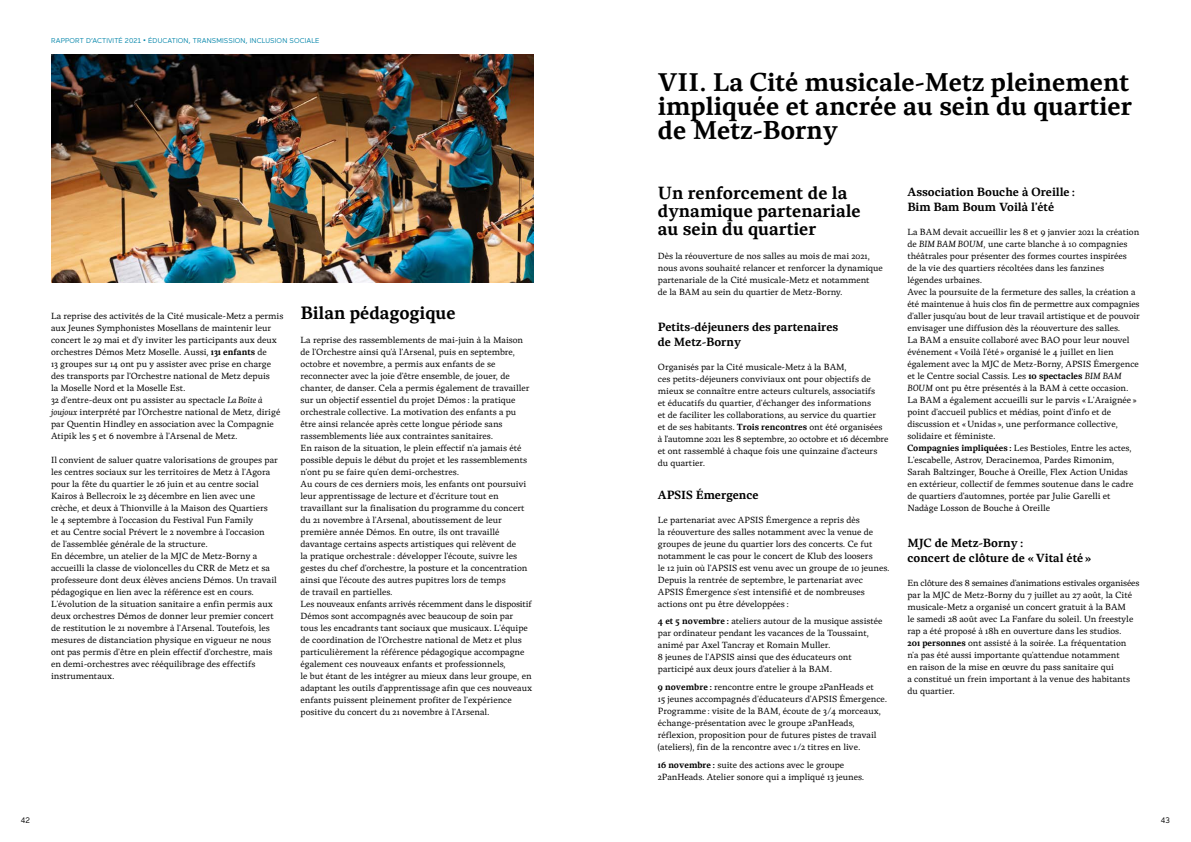
<style>
.page{position:relative;width:1191px;height:842px;background:#fff}
.page>*{position:absolute;margin:0;border:0;box-sizing:border-box;transform-origin:0 0}
.t1{font:700 26px/24px "Malaussene Translation";color:#000;text-align:justify}
.t2{font:700 18px/18px "Malaussene Translation";color:#000}
.t3{font:700 12px/15px "Malaussene Translation";color:#000}
.t4{font:9px/12px "Malaussene Translation";color:#000}
.t5{font:8px "Maax";color:#000}
.t6{font:7px "Maax";letter-spacing:.015em;color:#0084a9}
.s1{font-weight:700}
.s2{font-style:italic}
</style>
<div class="page">
<img style="left:51px;top:54px;width:482px;height:229px">
<p class="t6" style="left:51px;top:36px;width:270px">RAPPORT D’ACTIVITÉ 2021 • ÉDUCATION, TRANSMISSION, INCLUSION SOCIALE</p>
<p class="t4" style="left:51px;top:310px;width:234px">La reprise des activités de la Cité musicale-Metz a permis aux Jeunes Symphonistes Mosellans de maintenir leur concert le 29 mai et d’y inviter les participants aux deux orchestres Démos Metz Moselle. Aussi, <span class="s1">131 enfants</span> de<br>13 groupes sur 14 ont pu y assister avec prise en charge des transports par l’Orchestre national de Metz depuis<br>la Moselle Nord et la Moselle Est.<br>32 d’entre-deux ont pu assister au spectacle <span class="s2">La Boîte à joujoux</span> interprété par l’Orchestre national de Metz, dirigé par Quentin Hindley en association avec la Compagnie Atipik les 5 et 6 novembre à l’Arsenal de Metz.</p>
<p class="t4" style="left:51px;top:453px;width:228px">Il convient de saluer quatre valorisations de groupes par les centres sociaux sur les territoires de Metz à l’Agora pour la fête du quartier le 26 juin et au centre social Kairos à Bellecroix le 23 décembre en lien avec une crèche, et deux à Thionville à la Maison des Quartiers<br>le 4 septembre à l’occasion du Festival Fun Family<br>et au Centre social Prévert le 2 novembre à l’occasion<br>de l’assemblée générale de la structure.<br>En décembre, un atelier de la MJC de Metz-Borny a accueilli la classe de violoncelles du CRR de Metz et sa professeure dont deux élèves anciens Démos. Un travail pédagogique en lien avec la référence est en cours.<br>L’évolution de la situation sanitaire a enfin permis aux deux orchestres Démos de donner leur premier concert de restitution le 21 novembre à l’Arsenal. Toutefois, les mesures de distanciation physique en vigueur ne nous ont pas permis d’être en plein effectif d’orchestre, mais en demi-orchestres avec rééquilibrage des effectifs instrumentaux.</p>
<h2 class="t2" style="left:300px;top:304px;width:157px">Bilan pédagogique</h2>
<p class="t4" style="left:300px;top:334px;width:233px">La reprise des rassemblements de mai-juin à la Maison de l’Orchestre ainsi qu’à l’Arsenal, puis en septembre, octobre et novembre, a permis aux enfants de se reconnecter avec la joie d’être ensemble, de jouer, de chanter, de danser. Cela a permis également de travailler sur un objectif essentiel du projet Démos : la pratique orchestrale collective. La motivation des enfants a pu être ainsi relancée après cette longue période sans rassemblements liée aux contraintes sanitaires.<br>En raison de la situation, le plein effectif n’a jamais été possible depuis le début du projet et les rassemblements n’ont pu se faire qu’en demi-orchestres.<br>Au cours de ces derniers mois, les enfants ont poursuivi leur apprentissage de lecture et d’écriture tout en travaillant sur la finalisation du programme du concert du 21 novembre à l’Arsenal, aboutissement de leur première année Démos. En outre, ils ont travaillé davantage certains aspects artistiques qui relèvent de<br>la pratique orchestrale : développer l’écoute, suivre les gestes du chef d’orchestre, la posture et la concentration ainsi que l’écoute des autres pupitres lors de temps<br>de travail en partielles.<br>Les nouveaux enfants arrivés récemment dans le dispositif Démos sont accompagnés avec beaucoup de soin par tous les encadrants tant sociaux que musicaux. L’équipe de coordination de l’Orchestre national de Metz et plus particulièrement la référence pédagogique accompagne également ces nouveaux enfants et professionnels,<br>le but étant de les intégrer au mieux dans leur groupe, en adaptant les outils d’apprentissage afin que ces nouveaux enfants puissent pleinement profiter de l’expérience positive du concert du 21 novembre à l’Arsenal.</p>
<h1 class="t1" style="left:658px;top:70px;width:475px">VII. La Cité musicale-Metz pleinement impliquée et ancrée au sein du quartier de Metz-Borny</h1>
<h2 class="t2" style="left:658px;top:184px;width:204px">Un renforcement de la dynamique partenariale au sein du quartier</h2>
<p class="t4" style="left:658px;top:250px;width:226px">Dès la réouverture de nos salles au mois de mai 2021, nous avons souhaité relancer et renforcer la dynamique partenariale de la Cité musicale-Metz et notamment<br>de la BAM au sein du quartier de Metz-Borny.</p>
<h3 class="t3" style="left:658px;top:319px;width:182px">Petits-déjeuners des partenaires de Metz-Borny</h3>
<p class="t4" style="left:658px;top:361px;width:232px">Organisés par la Cité musicale-Metz à la BAM,<br>ces petits-déjeuners conviviaux ont pour objectifs de mieux se connaître entre acteurs culturels, associatifs<br>et éducatifs du quartier, d’échanger des informations<br>et de faciliter les collaborations, au service du quartier<br>et de ses habitants. <span class="s1">Trois rencontres</span> ont été organisées à l’automne 2021 les 8 septembre, 20 octobre et 16 décembre et ont rassemblé à chaque fois une quinzaine d’acteurs du quartier.</p>
<h3 class="t3" style="left:658px;top:487px;width:102px">APSIS Émergence</h3>
<p class="t4" style="left:658px;top:514px;width:233px">Le partenariat avec APSIS Émergence a repris dès<br>la réouverture des salles notamment avec la venue de groupes de jeune du quartier lors des concerts. Ce fut notamment le cas pour le concert de Klub des loosers<br>le 12 juin où l’APSIS est venu avec un groupe de 10 jeunes.<br>Depuis la rentrée de septembre, le partenariat avec APSIS Émergence s’est intensifié et de nombreuses actions ont pu être développées :</p>
<p class="t4" style="left:658px;top:615px;width:226px"><span class="s1">4 et 5 novembre:</span> ateliers autour de la musique assistée par ordinateur pendant les vacances de la Toussaint, animé par Axel Tancray et Romain Muller.<br>8 jeunes de l’APSIS ainsi que des éducateurs ont participé aux deux jours d’atelier à la BAM.</p>
<p class="t4" style="left:658px;top:681px;width:231px"><span class="s1">9 novembre:</span> rencontre entre le groupe 2PanHeads et<br>15 jeunes accompagnés d’éducateurs d’APSIS Émergence.<br>Programme : visite de la BAM, écoute de 3/4 morceaux, échange-présentation avec le groupe 2PanHeads, réflexion, proposition pour de futures pistes de travail (ateliers), fin de la rencontre avec 1/2 titres en live.</p>
<p class="t4" style="left:658px;top:758px;width:208px"><span class="s1">16 novembre:</span> suite des actions avec le groupe<br>2PanHeads. Atelier sonore qui a impliqué 13 jeunes.</p>
<h3 class="t3" style="left:907px;top:184px;width:169px">Association Bouche à Oreille:<br>Bim Bam Boum Voilà l’été</h3>
<p class="t4" style="left:907px;top:226px;width:234px">La BAM devait accueillir les 8 et 9 janvier 2021 la création de <span class="s2">BIM BAM BOUM</span>, une carte blanche à 10 compagnies théâtrales pour présenter des formes courtes inspirées<br>de la vie des quartiers récoltées dans les fanzines légendes urbaines.<br>Avec la poursuite de la fermeture des salles, la création a été maintenue à huis clos fin de permettre aux compagnies d’aller jusqu’au bout de leur travail artistique et de pouvoir envisager une diffusion dès la réouverture des salles.<br>La BAM a ensuite collaboré avec BAO pour leur nouvel événement «Voilà l’été » organisé le 4 juillet en lien également avec la MJC de Metz-Borny, APSIS Émergence et le Centre social Cassis. Les <span class="s1">10 spectacles</span> <span class="s2">BIM BAM BOUM</span> ont pu être présentés à la BAM à cette occasion.<br>La BAM a également accueilli sur le parvis «L’Araignée » point d’accueil publics et médias, point d’info et de discussion et «Unidas », une performance collective, solidaire et féministe.<br><span class="s1">Compagnies impliquées :</span> Les Bestioles, Entre les actes, L’escabelle, Astrov, Deracinemoa, Pardes Rimonim, Sarah Baltzinger, Bouche à Oreille, Flex Action Unidas en extérieur, collectif de femmes soutenue dans le cadre de quartiers d’automnes, portée par Julie Garelli et Nadàge Losson de Bouche à Oreille</p>
<h3 class="t3" style="left:907px;top:535px;width:185px">MJC de Metz-Borny:<br>concert de clôture de «Vital été»</h3>
<p class="t4" style="left:907px;top:577px;width:233px">En clôture des 8 semaines d’animations estivales organisées par la MJC de Metz-Borny du 7 juillet au 27 août, la Cité musicale-Metz a organisé un concert gratuit à la BAM<br>le samedi 28 août avec La Fanfare du soleil. Un freestyle rap a été proposé à 18h en ouverture dans les studios.<br><span class="s1">201 personnes</span> ont assisté à la soirée. La fréquentation n’a pas été aussi importante qu’attendue notamment<br>en raison de la mise en œuvre du pass sanitaire qui<br>a constitué un frein important à la venue des habitants du quartier.</p>
<p class="t5" style="left:21px;top:815px;width:11px">42</p>
<p class="t5" style="left:1160px;top:815px;width:11px">43</p>
</div>
